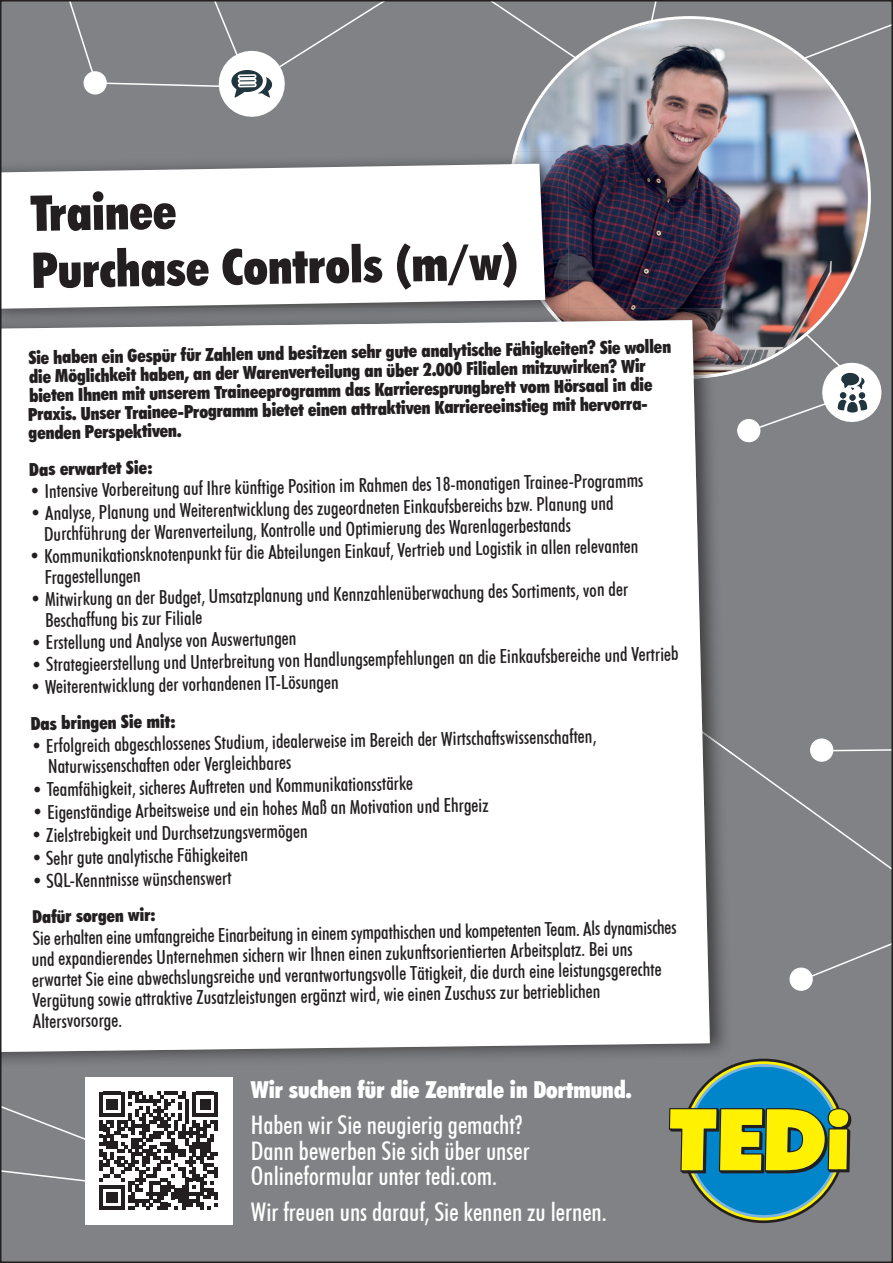
<style>
.page{position:relative;width:893px;height:1263px;background:#808285}
.page>*{position:absolute;margin:0;border:0;box-sizing:border-box;transform-origin:0 0}
.t1{font:900 condensed 49.5px/57px "Futura TL";color:#231f20}
.t2{font:500 condensed 25.65px/25.7px "Futura BT";color:#fff}
.t3{font:900 condensed 23.4px "Futura TL";color:#fff}
.t4{font:500 condensed 19.35px/21px "Futura BT";color:#231f20}
.t5{font:900 condensed 18px/18.9px "Futura TL";color:#231f20}
.t6{font:900 condensed 17.7px "Futura TL";color:#231f20}
</style>
<div class="page">
<svg style="left:737px;top:370px;width:145px;height:73px"></svg>
<svg style="left:733px;top:753px;width:157px;height:116px"></svg>
<svg style="left:789px;top:944px;width:101px;height:47px"></svg>
<img style="left:512px;top:16px;width:359px;height:362px">
<svg style="left:808px;top:738px;width:82px;height:25px"></svg>
<svg style="left:69px;top:3px;width:313px;height:114px"></svg>
<img style="left:710px;top:731px;width:23px;height:24px">
<svg style="left:669px;top:1059px;width:182px;height:164px"></svg>
<img style="left:568px;top:308px;width:165px;height:62px">
<img style="left:710px;top:370px;width:23px;height:8px">
<div style="left:3px;top:320px;width:707px;height:733px;background:#fff"></div>
<img style="left:550px;top:152px;width:18px;height:156px">
<img style="left:508px;top:152px;width:42px;height:156px">
<img style="left:3px;top:308px;width:543px;height:18px">
<img style="left:562px;top:308px;width:6px;height:14px">
<img style="left:546px;top:308px;width:16px;height:14px">
<img style="left:198px;top:322px;width:370px;height:4px">
<svg style="left:3px;top:164px;width:542px;height:145px;fill:#fff"></svg>
<div style="left:85px;top:1077px;width:147px;height:147px;background:#fff"></div>
<svg style="left:3px;top:1091px;width:215px;height:119px"></svg>
<h1 class="t1" style="left:30px;top:184px;width:488px;rotate:-1deg">Trainee<br>Purchase Controls (m/w)</h1>
<p class="t5" style="left:27px;top:348px;width:645px;rotate:-1deg">Sie haben ein Gespür für Zahlen und besitzen sehr gute analytische Fähigkeiten? Sie wollen die Möglichkeit haben, an der Warenverteilung an über 2.000 Filialen mitzuwirken? Wir bieten Ihnen mit unserem Traineeprogramm das Karrieresprungbrett vom Hörsaal in die Praxis. Unser Trainee-Programm bietet einen attraktiven Karriereeinstieg mit hervorra&shy;genden Perspektiven.</p>
<p class="t5" style="left:29px;top:460px;width:125px;rotate:-1deg">Das erwartet Sie:</p>
<p class="t4" style="left:29px;top:480px;width:615px;rotate:-1deg">• Intensive Vorbereitung auf Ihre künftige Position im Rahmen des 18-monatigen Trainee-Programms</p>
<p class="t4" style="left:43px;top:502px;width:572px;text-indent:-14px;rotate:-1deg">• Analyse, Planung und Weiterentwicklung des zugeordneten Einkaufsbereichs bzw. Planung und<br>Durchführung der Warenverteilung, Kontrolle und Optimierung des Warenlagerbestands</p>
<p class="t4" style="left:44px;top:545px;width:596px;text-indent:-15px;rotate:-1deg">• Kommunikationsknotenpunkt für die Abteilungen Einkauf, Vertrieb und Logistik in allen relevanten<br>Fragestellungen</p>
<p class="t4" style="left:45px;top:588px;width:585px;text-indent:-15px;rotate:-1deg">• Mitwirkung an der Budget, Umsatzplanung und Kennzahlenüberwachung des Sortiments, von der<br>Beschaffung bis zur Filiale</p>
<p class="t4" style="left:30px;top:632px;width:267px;rotate:-1deg">• Erstellung und Analyse von Auswertungen</p>
<p class="t4" style="left:31px;top:654px;width:649px;rotate:-1deg">• Strategieerstellung und Unterbreitung von Handlungsempfehlungen an die Einkaufsbereiche und Vertrieb</p>
<p class="t4" style="left:30px;top:676px;width:310px;rotate:-1deg">• Weiterentwicklung der vorhandenen IT-Lösungen</p>
<p class="t5" style="left:30px;top:714px;width:146px;rotate:-1deg">Das bringen Sie mit:</p>
<p class="t4" style="left:47px;top:735px;width:550px;text-indent:-17px;rotate:-1deg">• Erfolgreich abgeschlossenes Studium, idealerweise im Bereich der Wirtschaftswissenschaften,<br>Naturwissenschaften oder Vergleichbares</p>
<p class="t4" style="left:32px;top:779px;width:383px;rotate:-1deg">• Teamfähigkeit, sicheres Auftreten und Kommunikationsstärke</p>
<p class="t4" style="left:32px;top:802px;width:458px;rotate:-1deg">• Eigenständige Arbeitsweise und ein hohes Maß an Motivation und Ehrgeiz</p>
<p class="t4" style="left:31px;top:825px;width:278px;rotate:-1deg">• Zielstrebigkeit und Durchsetzungsvermögen</p>
<p class="t4" style="left:31px;top:847px;width:218px;rotate:-1deg">• Sehr gute analytische Fähigkeiten</p>
<p class="t4" style="left:32px;top:870px;width:201px;rotate:-1deg">• SQL-Kenntnisse wünschenswert</p>
<p class="t6" style="left:32px;top:906px;width:125px;rotate:-1deg">Dafür sorgen wir:</p>
<p class="t4" style="left:31px;top:928px;width:647px;rotate:-1deg">Sie erhalten eine umfangreiche Einarbeitung in einem sympathischen und kompetenten Team. Als dynamisches und expandierendes Unternehmen sichern wir Ihnen einen zukunftsorientierten Arbeitsplatz. Bei uns erwartet Sie eine abwechslungsreiche und verantwortungsvolle Tätigkeit, die durch eine leistungsgerechte Vergütung sowie attraktive Zusatzleistungen ergänzt wird, wie einen Zuschuss zur betrieblichen Altersvorsorge.</p>
<p class="t3" style="left:251px;top:1075px;width:382px">Wir suchen für die Zentrale in Dortmund.</p>
<h2 class="t2" style="left:251px;top:1112px;width:280px">Haben wir Sie neugierig gemacht?<br>Dann bewerben Sie sich über unser<br>Onlineformular unter tedi.com.</h2>
<h2 class="t2" style="left:251px;top:1199px;width:357px">Wir freuen uns darauf, Sie kennen zu lernen.</h2>
</div>
